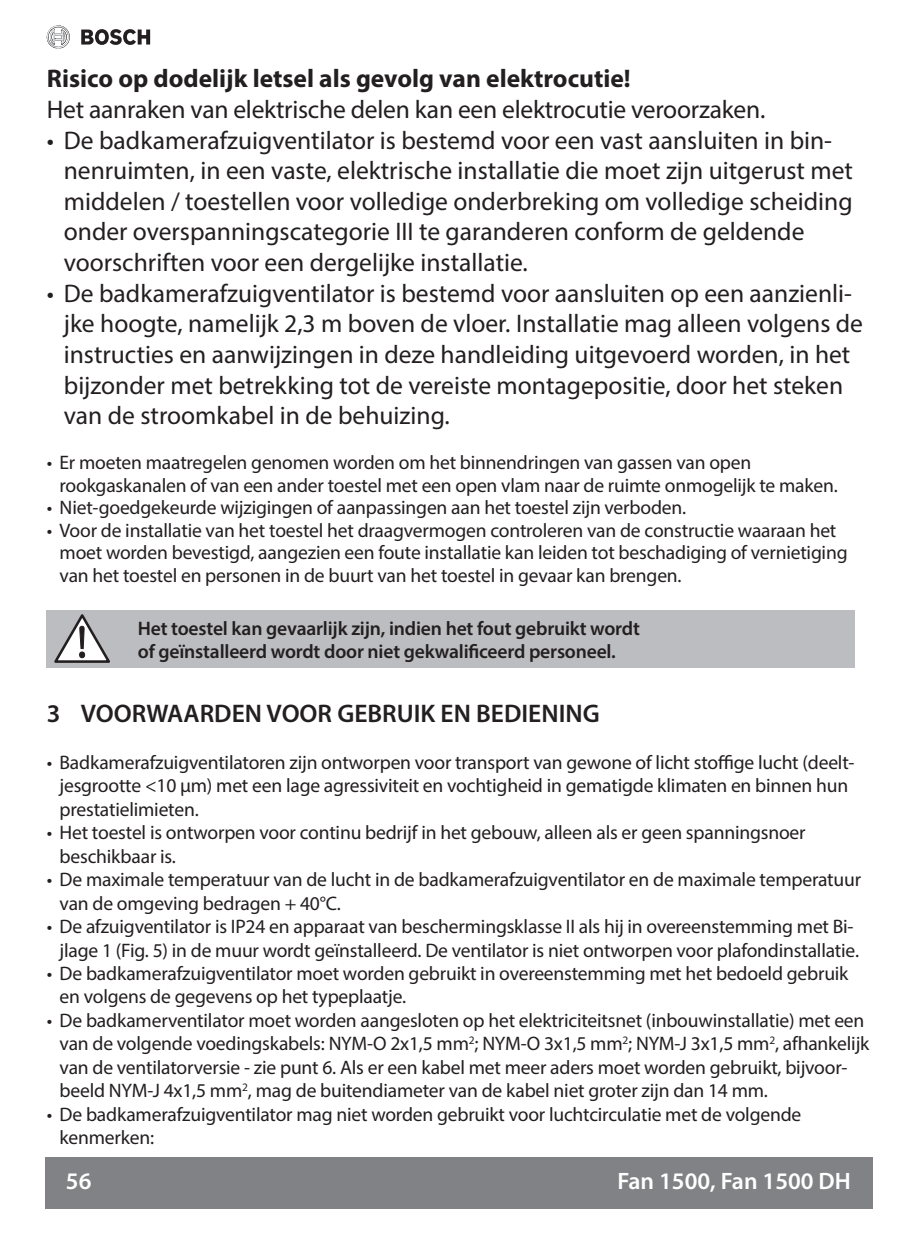
<style>
.page{position:relative;width:919px;height:1234px;background:#fff}
.page>*{position:absolute;margin:0;border:0;box-sizing:border-box;transform-origin:0 0}
.regular_big_text{font:25.5px/30.6px "Myriad Pro";color:#231f20}
.regular_big_text-2{font:700 25.5px "Myriad Pro";color:#231f20}
.important_text_bold{font:600 25.5px "Myriad Pro";color:#231f20}
.t1{font:600 23.7px "Myriad Pro";color:#fff}
.t2{font:19.5px/23.4px "Myriad Pro";letter-spacing:-.01em;color:#231f20}
.regular_text_bold{font:600 19.5px/23.4px "Myriad Pro";letter-spacing:-.01em;color:#231f20}
</style>
<div class="page">
<div style="left:46px;top:1157px;width:827px;height:51px;background:#808285"></div>
<svg style="left:47px;top:26px;width:23px;height:23px"></svg>
<svg style="left:81px;top:29px;width:69px;height:16px"></svg>
<div style="left:47px;top:610px;width:808px;height:57px;background:#bcbdc0"></div>
<svg style="left:54px;top:614px;width:56px;height:49px"></svg>
<p class="regular_big_text-2" style="left:47px;top:62px;width:585px">Risico op dodelijk letsel als gevolg van elektrocutie!</p>
<p class="regular_big_text" style="left:47px;top:94px;width:717px">Het aanraken van elektrische delen kan een elektrocutie veroorzaken.</p>
<p class="regular_big_text" style="left:64px;top:124px;width:790px;text-indent:-17px">• De badkamerafzuigventilator is bestemd voor een vast aansluiten in bin&shy;nenruimten, in een vaste, elektrische installatie die moet zijn uitgerust met middelen / toestellen voor volledige onderbreking om volledige scheiding onder overspanningscategorie III te garanderen conform de geldende voorschriften voor een dergelijke installatie.</p>
<p class="regular_big_text" style="left:64px;top:277px;width:800px;text-indent:-17px">• De badkamerafzuigventilator is bestemd voor aansluiten op een aanzienli&shy;jke hoogte, namelijk 2,3 m boven de vloer. Installatie mag alleen volgens de instructies en aanwijzingen in deze handleiding uitgevoerd worden, in het bijzonder met betrekking tot de vereiste montagepositie, door het steken van de stroomkabel in de behuizing.</p>
<p class="t2" style="left:60px;top:451px;width:778px;line-height:22.5px;text-indent:-13px">• Er moeten maatregelen genomen worden om het binnendringen van gassen van open rookgaskanalen of van een ander toestel met een open vlam naar de ruimte onmogelijk te maken.</p>
<p class="t2" style="left:47px;top:495px;width:639px">• Niet-goedgekeurde wijzigingen of aanpassingen aan het toestel zijn verboden.</p>
<p class="t2" style="left:60px;top:518px;width:789px;line-height:22.5px;text-indent:-13px">• Voor de installatie van het toestel het draagvermogen controleren van de constructie waaraan het moet worden bevestigd, aangezien een foute installatie kan leiden tot beschadiging of vernietiging van het toestel en personen in de buurt van het toestel in gevaar kan brengen.</p>
<p class="regular_text_bold" style="left:138px;top:615px;width:503px">Het toestel kan gevaarlijk zijn, indien het fout gebruikt wordt of geïnstalleerd wordt door niet gekwalificeerd personeel.</p>
<p class="important_text_bold" style="left:47px;top:696px;width:554px">3 VOORWAARDEN VOOR GEBRUIK EN BEDIENING</p>
<p class="t2" style="left:60px;top:749px;width:796px;text-indent:-13px">• Badkamerafzuigventilatoren zijn ontworpen voor transport van gewone of licht stoffige lucht (deelt&shy;jesgrootte &lt;10 μm) met een lage agressiviteit en vochtigheid in gematigde klimaten en binnen hun prestatielimieten.</p>
<p class="t2" style="left:60px;top:820px;width:747px;text-indent:-13px">• Het toestel is ontworpen voor continu bedrijf in het gebouw, alleen als er geen spanningsnoer beschikbaar is.</p>
<p class="t2" style="left:60px;top:867px;width:803px;text-indent:-13px">• De maximale temperatuur van de lucht in de badkamerafzuigventilator en de maximale temperatuur van de omgeving bedragen + 40°C.</p>
<p class="t2" style="left:47px;top:914px;width:812px;text-align:right">• De afzuigventilator is IP24 en apparaat van beschermingsklasse II als hij in overeenstemming met Bi&shy;jlage 1 (Fig. 5) in de muur wordt geïnstalleerd. De ventilator is niet ontworpen voor plafondinstallatie.</p>
<p class="t2" style="left:60px;top:961px;width:790px;text-indent:-13px">• De badkamerafzuigventilator moet worden gebruikt in overeenstemming met het bedoeld gebruik en volgens de gegevens op het typeplaatje.</p>
<p class="t2" style="left:60px;top:1008px;width:811px;text-indent:-13px">• De badkamerventilator moet worden aangesloten op het elektriciteitsnet (inbouwinstallatie) met een van de volgende voedingskabels: NYM-O 2x1,5 mm<sup>2</sup>; NYM-O 3x1,5 mm<sup>2</sup>; NYM-J 3x1,5 mm<sup>2</sup>, afhankelijk van de ventilatorversie - zie punt 6. Als er een kabel met meer aders moet worden gebruikt, bijvoor&shy;beeld NYM-J 4x1,5 mm<sup>2</sup>, mag de buitendiameter van de kabel niet groter zijn dan 14 mm.</p>
<p class="t2" style="left:60px;top:1102px;width:743px;text-indent:-13px">• De badkamerafzuigventilator mag niet worden gebruikt voor luchtcirculatie met de volgende kenmerken:</p>
<p class="t1" style="left:66px;top:1165px;width:27px">56</p>
<p class="t1" style="left:617px;top:1165px;width:235px">Fan 1500, Fan 1500 DH</p>
</div>
